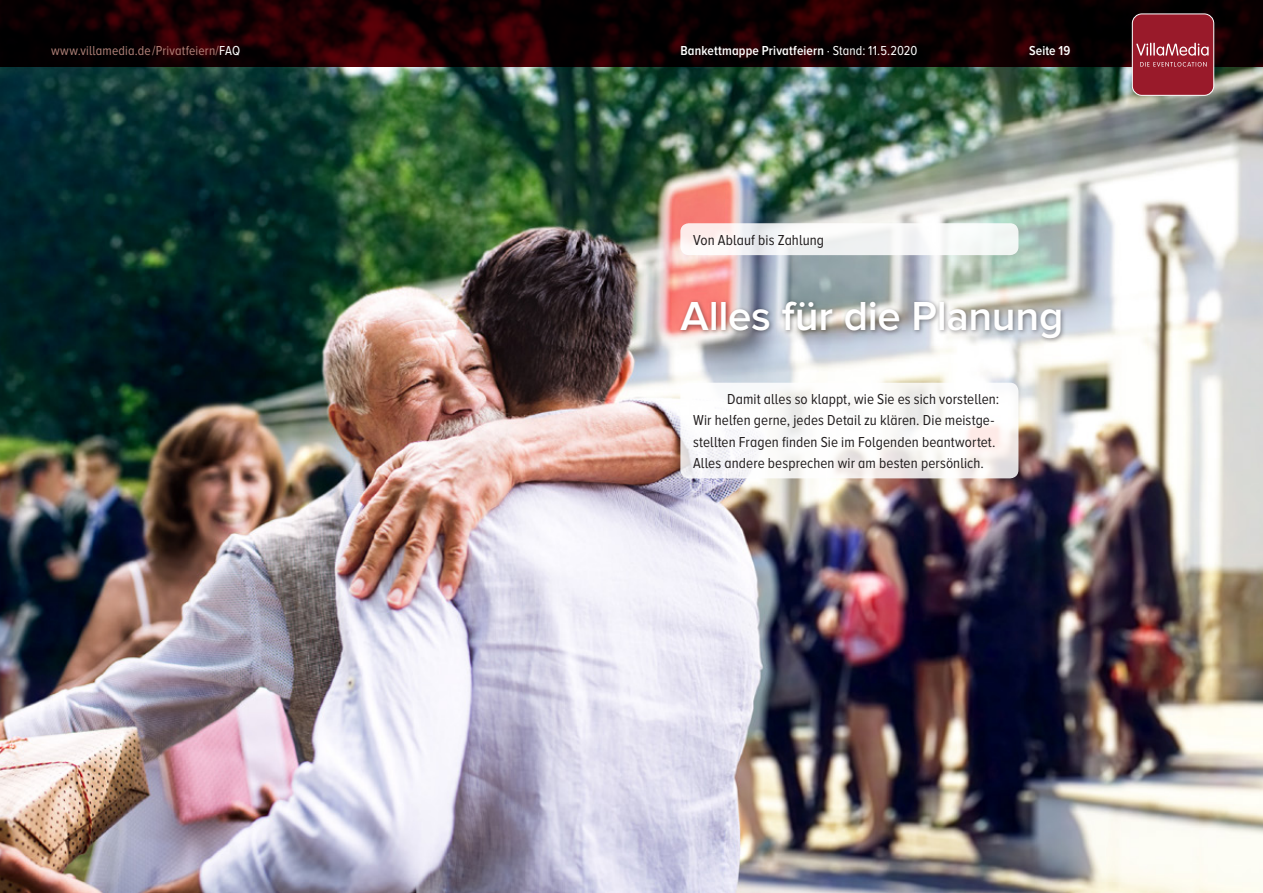
<style>
.page{position:relative;width:1263px;height:893px;background:#fff}
.page>*{position:absolute;margin:0;border:0;box-sizing:border-box;transform-origin:0 0}
.t1{font:600 42px "Proxima Nova";letter-spacing:-.01em;color:#fff}
.Copy{font:15px/21.3px "Proxima Nova A Cond";letter-spacing:.005em;color:#231f20}
.t2{font:600 13.5px "Proxima Nova A Cond";letter-spacing:.01em;color:#fff}
.t3{font:13.5px "Proxima Nova A Cond";letter-spacing:.01em;color:#b08178}
.s1{color:#fff}
.s2{font-weight:400}
</style>
<div class="page">
<img style="left:0;top:66px;width:1263px;height:827px">
<svg style="left:680px;top:223px;width:338px;height:32px;fill:#f7f6f6"></svg>
<svg style="left:680px;top:383px;width:338px;height:95px"></svg>
<div style="left:680px;top:230px;width:338px;height:18px;background:#f6f6f5"></div>
<div style="left:677px;top:297px;width:389px;height:46px;background:#231f20;opacity:.5"></div>
<svg style="left:0;top:0;width:1263px;height:66px;background:#140002"></svg>
<div style="left:1132px;top:14px;width:82px;height:81px;background:#991a2a;border-radius:10px"></div>
<div style="left:1132px;top:14px;width:82px;height:82px;border:1px solid #fff;border-radius:10px"></div>
<svg style="left:1136px;top:43px;width:72px;height:13px"></svg>
<svg style="left:1140px;top:62px;width:67px;height:5px"></svg>
<p class="t3" style="left:51px;top:43px;width:191px">www.villamedia.de/Privatfeiern/<span class="s1">FAQ</span></p>
<p class="t2" style="left:680px;top:43px;width:239px">Bankettmappe Privatfeiern <span class="s2">· Stand: 11.5.2020</span></p>
<p class="t2" style="left:1029px;top:43px;width:43px">Seite 19</p>
<p class="Copy" style="left:693px;top:229px;width:132px">Von Ablauf bis Zahlung</p>
<p class="t1" style="left:680px;top:291px;width:384px">Alles für die Planung</p>
<p class="Copy" style="left:693px;top:388px;width:307px;text-indent:34px">Damit alles so klappt, wie Sie es sich vorstellen:<br>Wir helfen gerne, jedes Detail zu klären. Die meistge&shy;stellten Fragen finden Sie im Folgenden beantwortet.<br>Alles andere besprechen wir am besten persönlich.</p>
</div>
